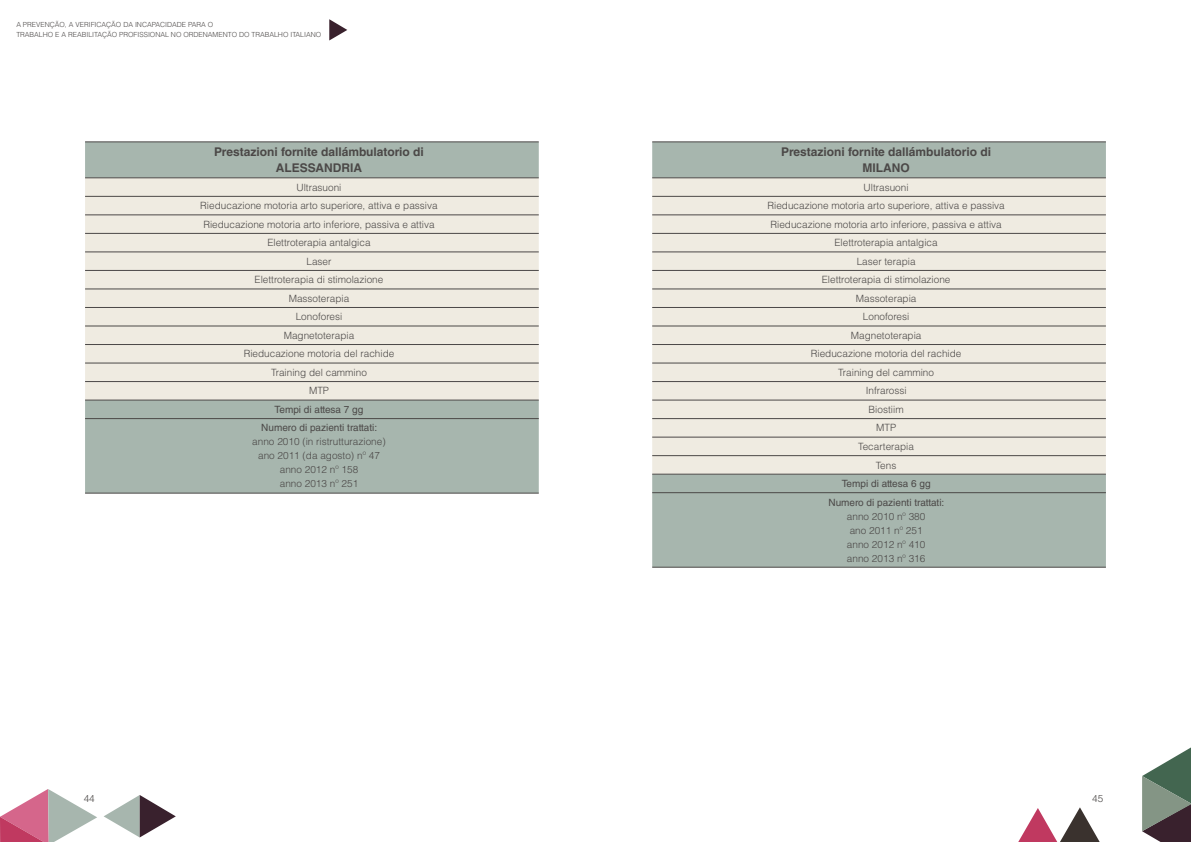
<style>
.page{position:relative;width:1191px;height:842px;background:#fff}
.page>*{position:absolute;margin:0;border:0;box-sizing:border-box;transform-origin:0 0}
.t1{font:700 12px/16px "Helvetica LT Std";color:#4b4847;text-align:center}
.t2{font:300 10px/18.5px "Helvetica LT Std";color:#4b4847;text-align:center}
.t3{font:10px/18.5px "Helvetica LT Std";color:#4b4847;text-align:center}
.t4{font:300 7px/10px "Helvetica LT Std";color:#4b4847}
</style>
<div class="page">
<svg style="left:1142px;top:747px;width:49px;height:95px"></svg>
<svg style="left:0;top:789px;width:97px;height:53px"></svg>
<svg style="left:1018px;top:807px;width:82px;height:35px"></svg>
<svg style="left:104px;top:795px;width:72px;height:42px"></svg>
<svg style="left:329px;top:19px;width:18px;height:21px"></svg>
<div style="left:652px;top:143px;width:454px;height:424px;background:#a7b6ae"></div>
<div style="left:652px;top:179px;width:454px;height:295px;background:#efebe1"></div>
<hr style="left:652px;top:142px;width:454px;height:1px;background:#4b4847">
<hr style="left:652px;top:178px;width:454px;height:1px;background:#4b4847">
<hr style="left:652px;top:196px;width:454px;height:1px;background:#4b4847">
<hr style="left:652px;top:215px;width:454px;height:1px;background:#4b4847">
<hr style="left:652px;top:233px;width:454px;height:1px;background:#4b4847">
<hr style="left:652px;top:252px;width:454px;height:1px;background:#4b4847">
<hr style="left:652px;top:270px;width:454px;height:1px;background:#4b4847">
<hr style="left:652px;top:289px;width:454px;height:1px;background:#4b4847">
<hr style="left:652px;top:307px;width:454px;height:1px;background:#4b4847">
<hr style="left:652px;top:326px;width:454px;height:1px;background:#4b4847">
<hr style="left:652px;top:344px;width:454px;height:1px;background:#4b4847">
<hr style="left:652px;top:363px;width:454px;height:1px;background:#4b4847">
<hr style="left:652px;top:381px;width:454px;height:1px;background:#4b4847">
<hr style="left:652px;top:400px;width:454px;height:1px;background:#4b4847">
<hr style="left:652px;top:418px;width:454px;height:1px;background:#4b4847">
<hr style="left:652px;top:437px;width:454px;height:1px;background:#4b4847">
<hr style="left:652px;top:455px;width:454px;height:1px;background:#4b4847">
<hr style="left:652px;top:474px;width:454px;height:1px;background:#4b4847">
<hr style="left:652px;top:492px;width:454px;height:1px;background:#4b4847">
<hr style="left:652px;top:567px;width:454px;height:1px;background:#4b4847">
<div style="left:85px;top:143px;width:454px;height:350px;background:#a7b6ae"></div>
<div style="left:85px;top:179px;width:454px;height:221px;background:#efebe1"></div>
<hr style="left:85px;top:142px;width:454px;height:1px;background:#4b4847">
<hr style="left:85px;top:178px;width:454px;height:1px;background:#4b4847">
<hr style="left:85px;top:196px;width:454px;height:1px;background:#4b4847">
<hr style="left:85px;top:215px;width:454px;height:1px;background:#4b4847">
<hr style="left:85px;top:233px;width:454px;height:1px;background:#4b4847">
<hr style="left:85px;top:252px;width:454px;height:1px;background:#4b4847">
<hr style="left:85px;top:270px;width:454px;height:1px;background:#4b4847">
<hr style="left:85px;top:289px;width:454px;height:1px;background:#4b4847">
<hr style="left:85px;top:307px;width:454px;height:1px;background:#4b4847">
<hr style="left:85px;top:326px;width:454px;height:1px;background:#4b4847">
<hr style="left:85px;top:344px;width:454px;height:1px;background:#4b4847">
<hr style="left:85px;top:363px;width:454px;height:1px;background:#4b4847">
<hr style="left:85px;top:381px;width:454px;height:1px;background:#4b4847">
<hr style="left:85px;top:400px;width:454px;height:1px;background:#4b4847">
<hr style="left:85px;top:418px;width:454px;height:1px;background:#4b4847">
<hr style="left:85px;top:493px;width:454px;height:1px;background:#4b4847">
<p class="t4" style="left:16px;top:20px;width:306px">A PREVENÇÃO, A VERIFICAÇÃO DA INCAPACIDADE PARA O<br>TRABALHO E A REABILITAÇÃO PROFISSIONAL NO ORDENAMENTO DO TRABALHO ITALIANO</p>
<p class="t1" style="left:214px;top:144px;width:211px">Prestazioni fornite dallámbulatorio di<br>ALESSANDRIA</p>
<p class="t2" style="left:200px;top:178px;width:239px">Ultrasuoni<br>Rieducazione motoria arto superiore, attiva e passiva<br>Rieducazione motoria arto inferiore, passiva e attiva<br>Elettroterapia antalgica<br>Laser<br>Elettroterapia di stimolazione<br>Massoterapia<br>Lonoforesi<br>Magnetoterapia<br>Rieducazione motoria del rachide<br>Training del cammino<br>MTP</p>
<p class="t3" style="left:261px;top:400px;width:117px">Tempi di attesa 7 gg<br>Numero di pazienti trattati:</p>
<p class="t2" style="left:252px;top:435px;width:135px;line-height:14px">anno 2010 (in ristrutturazione) ano 2011 (da agosto) nº 47 anno 2012 nº 158<br>anno 2013 nº 251</p>
<p class="t1" style="left:781px;top:144px;width:211px">Prestazioni fornite dallámbulatorio di<br>MILANO</p>
<p class="t2" style="left:767px;top:178px;width:239px">Ultrasuoni<br>Rieducazione motoria arto superiore, attiva e passiva<br>Rieducazione motoria arto inferiore, passiva e attiva<br>Elettroterapia antalgica<br>Laser terapia<br>Elettroterapia di stimolazione<br>Massoterapia<br>Lonoforesi<br>Magnetoterapia<br>Rieducazione motoria del rachide<br>Training del cammino<br>Infrarossi<br>Biostiim<br>MTP<br>Tecarterapia<br>Tens</p>
<p class="t3" style="left:828px;top:474px;width:117px">Tempi di attesa 6 gg<br>Numero di pazienti trattati:</p>
<p class="t2" style="left:847px;top:509px;width:80px;line-height:14px;text-align:left">anno 2010 nº 380 ano 2011 nº 251 anno 2012 nº 410 anno 2013 nº 316</p>
<p class="t2" style="left:84px;top:789px;width:13px">44</p>
<p class="t2" style="left:1092px;top:789px;width:13px">45</p>
</div>
